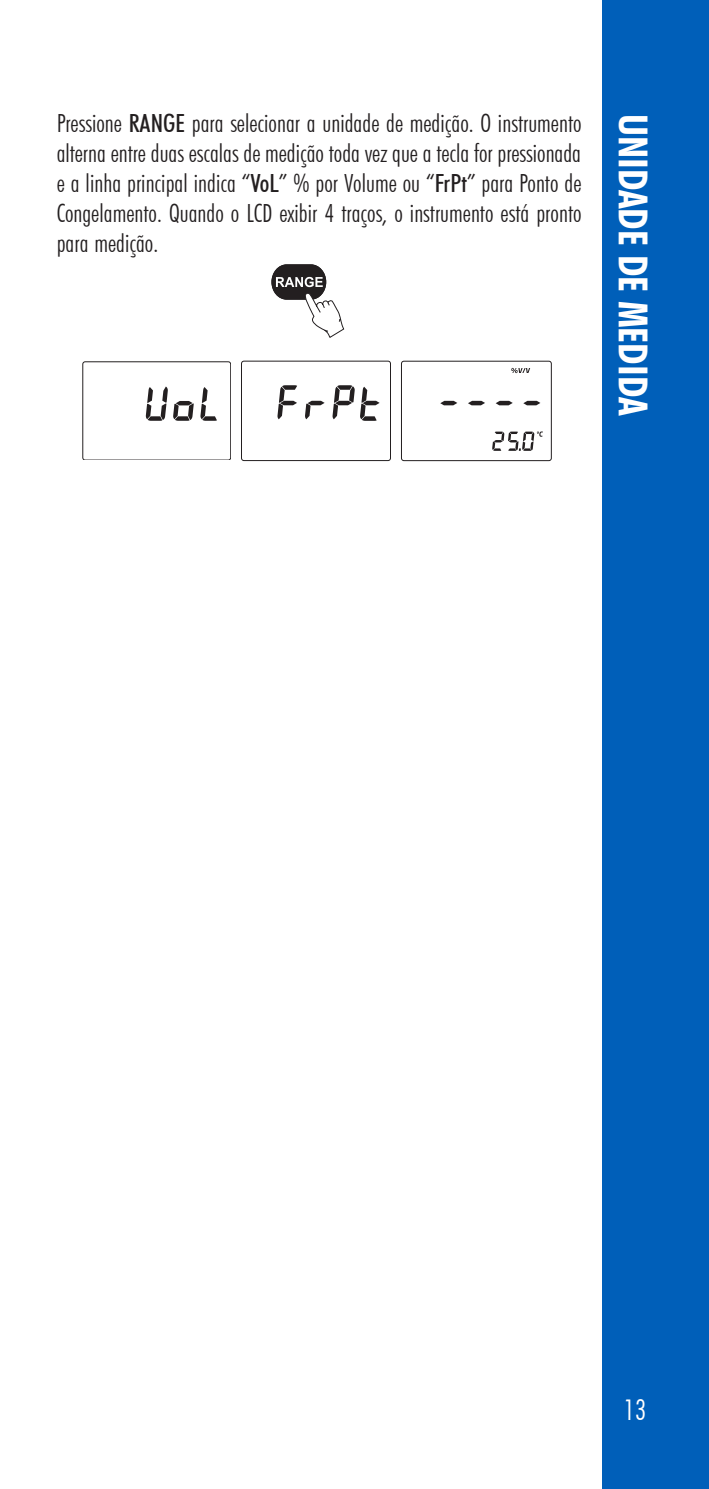
<style>
.page{position:relative;width:709px;height:1489px;background:#fff}
.page>*{position:absolute;margin:0;border:0;box-sizing:border-box;transform-origin:0 0}
.t1{font:700 condensed 40px "Futura BT";color:#fff}
.t2{font:300 condensed 28.5px "Futura BT";color:#fff}
.t3{font:300 condensed 25px/30px "Futura BT";color:#231f20;text-align:justify}
.s1{font-weight:500}
</style>
<div class="page">
<div style="left:602px;top:0;width:107px;height:1488px;background:#005fb9"></div>
<svg style="left:82px;top:361px;width:149px;height:99px"></svg>
<svg style="left:271px;top:264px;width:74px;height:74px"></svg>
<svg style="left:241px;top:361px;width:150px;height:100px"></svg>
<svg style="left:401px;top:361px;width:150px;height:100px"></svg>
<p class="t3" style="left:57px;top:108px;width:526px">Pressione <span class="s1">RANGE</span> para selecionar a unidade de medição. O instrumento alterna entre duas escalas de medição toda vez que a tecla for pressionada e a linha principal indica “<span class="s1">VoL</span>” % por Volume ou “<span class="s1">FrPt</span>” para Ponto de Congelamento. Quando o LCD exibir 4 traços, o instrumento está pronto para medição.</p>
<h1 class="t1" style="left:657px;top:114px;width:303px;rotate:90deg">UNIDADE DE MEDIDA</h1>
<p class="t2" style="left:624px;top:1392px;width:24px">13</p>
</div>
